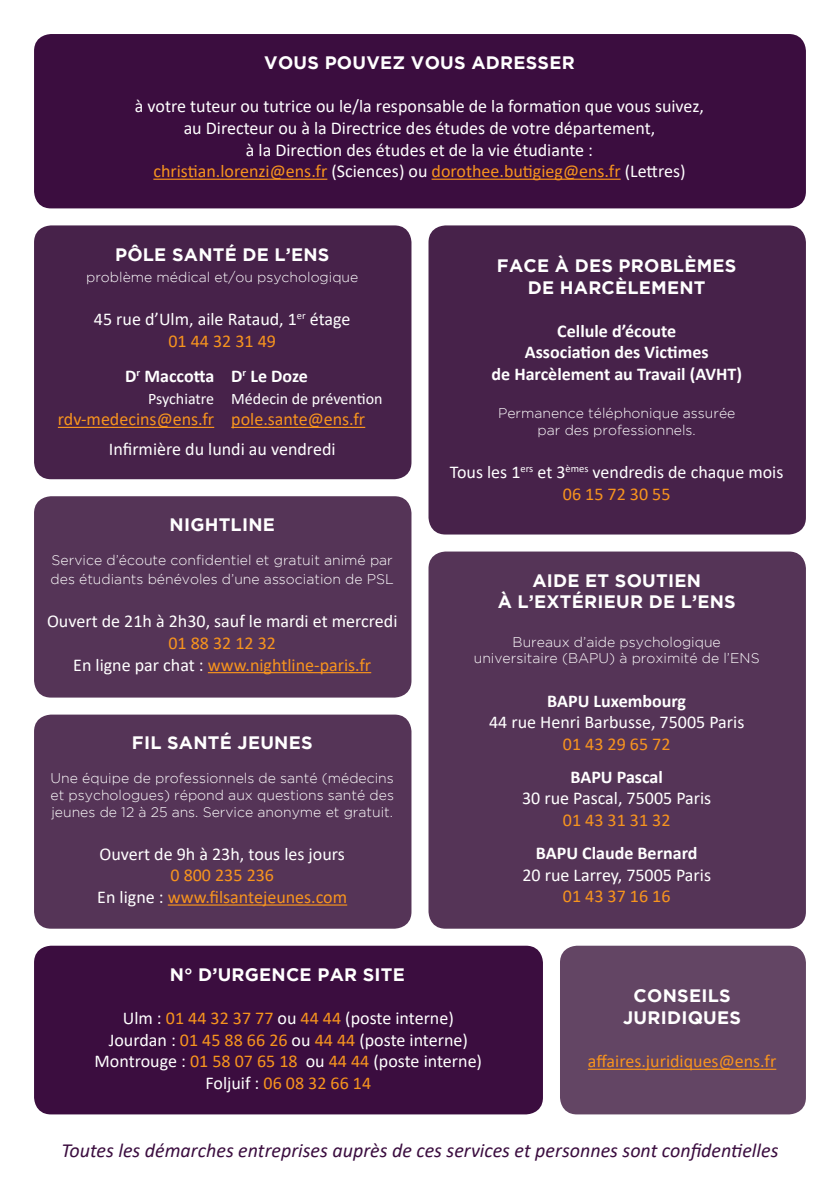
<style>
.page{position:relative;width:840px;height:1191px;background:#fff}
.page>*{position:absolute;margin:0;border:0;box-sizing:border-box;transform-origin:0 0}
.t1{font:italic 20px "Calibri";color:#3b0d3f}
.t2{font:18px/21.6px "Calibri";color:#fff;text-align:center}
.t3{font:18px/21.6px "Calibri";color:#f7941e;text-align:center}
.t4{font:700 18px/21.6px "Gotham";letter-spacing:.015em;color:#fff;text-align:center}
.t5{font:700 18px/21.6px "Calibri";color:#fff;text-align:center}
.t6{font:16px "Calibri";color:#fff}
.t7{font:300 14px/16.8px "Gotham";color:#fff;text-align:center}
.s1{color:#f7941e}
.s2{color:#fff}
</style>
<div class="page">
<div style="left:34px;top:34px;width:771px;height:174px;background:#3b0d3f;border-radius:17px"></div>
<hr style="left:153px;top:179px;width:174px;height:1px;background:#f7941e">
<hr style="left:431px;top:179px;width:189px;height:1px;background:#f7941e">
<div style="left:34px;top:945px;width:508px;height:169px;background:#3b0d3f;border-radius:17px"></div>
<div style="left:34px;top:225px;width:377px;height:254px;background:#47224a;border-radius:17px"></div>
<hr style="left:58px;top:427px;width:156px;height:1px;background:#f7941e">
<hr style="left:231px;top:427px;width:134px;height:1px;background:#f7941e">
<div style="left:34px;top:496px;width:377px;height:201px;background:#553457;border-radius:17px"></div>
<hr style="left:208px;top:672px;width:163px;height:1px;background:#f7941e">
<div style="left:559px;top:945px;width:246px;height:169px;background:#634564;border-radius:17px"></div>
<hr style="left:587px;top:1068px;width:188px;height:1px;background:#f7941e">
<div style="left:34px;top:714px;width:377px;height:214px;background:#553457;border-radius:17px"></div>
<hr style="left:168px;top:904px;width:179px;height:1px;background:#f7941e">
<div style="left:428px;top:551px;width:377px;height:377px;background:#553457;border-radius:17px"></div>
<div style="left:428px;top:225px;width:377px;height:309px;background:#47224a;border-radius:17px"></div>
<p class="t4" style="left:264px;top:51px;width:312px">VOUS POUVEZ VOUS ADRESSER</p>
<p class="t2" style="left:135px;top:95px;width:570px">à votre tuteur ou tutrice ou le/la responsable de la formation que vous suivez, au Directeur ou à la Directrice des études de votre département,<br>à la Direction des études et de la vie étudiante :<br><span class="s1">christian.lorenzi@ens.fr</span> (Sciences) ou <span class="s1">dorothee.butigieg@ens.fr</span> (Lettres)</p>
<p class="t4" style="left:115px;top:243px;width:216px">PÔLE SANTÉ DE L’ENS</p>
<p class="t7" style="left:86px;top:269px;width:273px">problème médical et/ou psychologique</p>
<p class="t2" style="left:94px;top:308px;width:258px">45 rue d’Ulm, aile Rataud, 1<sup>er</sup> étage<br><span class="s1">01 44 32 31 49</span></p>
<p class="t5" style="left:125px;top:365px;width:90px">D<sup>r</sup> Maccotta</p>
<p class="t6" style="left:148px;top:387px;width:68px">Psychiatre</p>
<p class="t3" style="left:58px;top:408px;width:158px">rdv-medecins@ens.fr</p>
<p class="t5" style="left:231px;top:365px;width:78px">D<sup>r</sup> Le Doze</p>
<p class="t6" style="left:231px;top:387px;width:153px">Médecin de prévention</p>
<p class="t3" style="left:231px;top:408px;width:135px">pole.sante@ens.fr</p>
<p class="t2" style="left:109px;top:438px;width:228px">Infirmière du lundi au vendredi</p>
<p class="t4" style="left:169px;top:514px;width:107px">NIGHTLINE</p>
<p class="t7" style="left:51px;top:550px;width:344px;line-height:19.2px;text-align:left">Service d’écoute confidentiel et gratuit animé par des étudiants bénévoles d’une association de PSL</p>
<p class="t2" style="left:47px;top:610px;width:352px">Ouvert de 21h à 2h30, sauf le mardi et mercredi</p>
<p class="t3" style="left:73px;top:632px;width:299px">01 88 32 12 32<br><span class="s2">En ligne par chat :</span> www.nightline-paris.fr</p>
<p class="t4" style="left:132px;top:731px;width:182px">FIL SANTÉ JEUNES</p>
<p class="t7" style="left:51px;top:769px;width:345px;text-align:justify">Une équipe de professionnels de santé (médecins et psychologues) répond aux questions santé des jeunes de 12 à 25 ans. Service anonyme et gratuit.</p>
<p class="t2" style="left:99px;top:842px;width:247px">Ouvert de 9h à 23h, tous les jours</p>
<p class="t3" style="left:97px;top:864px;width:251px">0 800 235 236<br><span class="s2">En ligne :</span> www.filsantejeunes.com</p>
<p class="t4" style="left:496px;top:254px;width:241px">FACE À DES PROBLÈMES<br>DE HARCÈLEMENT</p>
<p class="t5" style="left:491px;top:320px;width:252px">Cellule d’écoute<br>Association des Victimes<br>de Harcèlement au Travail (AVHT)</p>
<p class="t7" style="left:497px;top:405px;width:239px">Permanence téléphonique assurée par des professionnels.</p>
<p class="t2" style="left:449px;top:461px;width:335px">Tous les 1<sup>ers</sup> et 3<sup>èmes</sup> vendredis de chaque mois<br><span class="s1">06 15 72 30 55</span></p>
<p class="t4" style="left:497px;top:569px;width:239px">AIDE ET SOUTIEN<br>À L’EXTÉRIEUR DE L’ENS</p>
<p class="t7" style="left:473px;top:633px;width:287px">Bureaux d’aide psychologique universitaire (BAPU) à proximité de l’ENS</p>
<p class="t5" style="left:547px;top:689px;width:140px">BAPU Luxembourg</p>
<p class="t2" style="left:489px;top:711px;width:257px">44 rue Henri Barbusse, 75005 Paris</p>
<p class="t3" style="left:562px;top:732px;width:109px">01 43 29 65 72</p>
<p class="t5" style="left:570px;top:766px;width:94px">BAPU Pascal</p>
<p class="t2" style="left:521px;top:787px;width:191px">30 rue Pascal, 75005 Paris</p>
<p class="t3" style="left:562px;top:809px;width:109px">01 43 31 31 32</p>
<p class="t5" style="left:535px;top:842px;width:163px">BAPU Claude Bernard</p>
<p class="t2" style="left:522px;top:863px;width:190px">20 rue Larrey, 75005 Paris</p>
<p class="t3" style="left:562px;top:885px;width:109px">01 43 37 16 16</p>
<p class="t4" style="left:170px;top:963px;width:236px">N° D’URGENCE PAR SITE</p>
<p class="t2" style="left:94px;top:1006px;width:389px">Ulm : <span class="s1">01 44 32 37 77</span> ou <span class="s1">44 44</span> (poste interne)<br>Jourdan : <span class="s1">01 45 88 66 26</span> ou <span class="s1">44 44</span> (poste interne)<br>Montrouge : <span class="s1">01 58 07 65 18</span> ou <span class="s1">44 44</span> (poste interne)<br>Foljuif : <span class="s1">06 08 32 66 14</span></p>
<p class="t4" style="left:623px;top:984px;width:119px">CONSEILS<br>JURIDIQUES</p>
<p class="t3" style="left:587px;top:1050px;width:190px">affaires.juridiques@ens.fr</p>
<p class="t1" style="left:61px;top:1136px;width:718px">Toutes les démarches entreprises auprès de ces services et personnes sont confidentielles</p>
</div>
